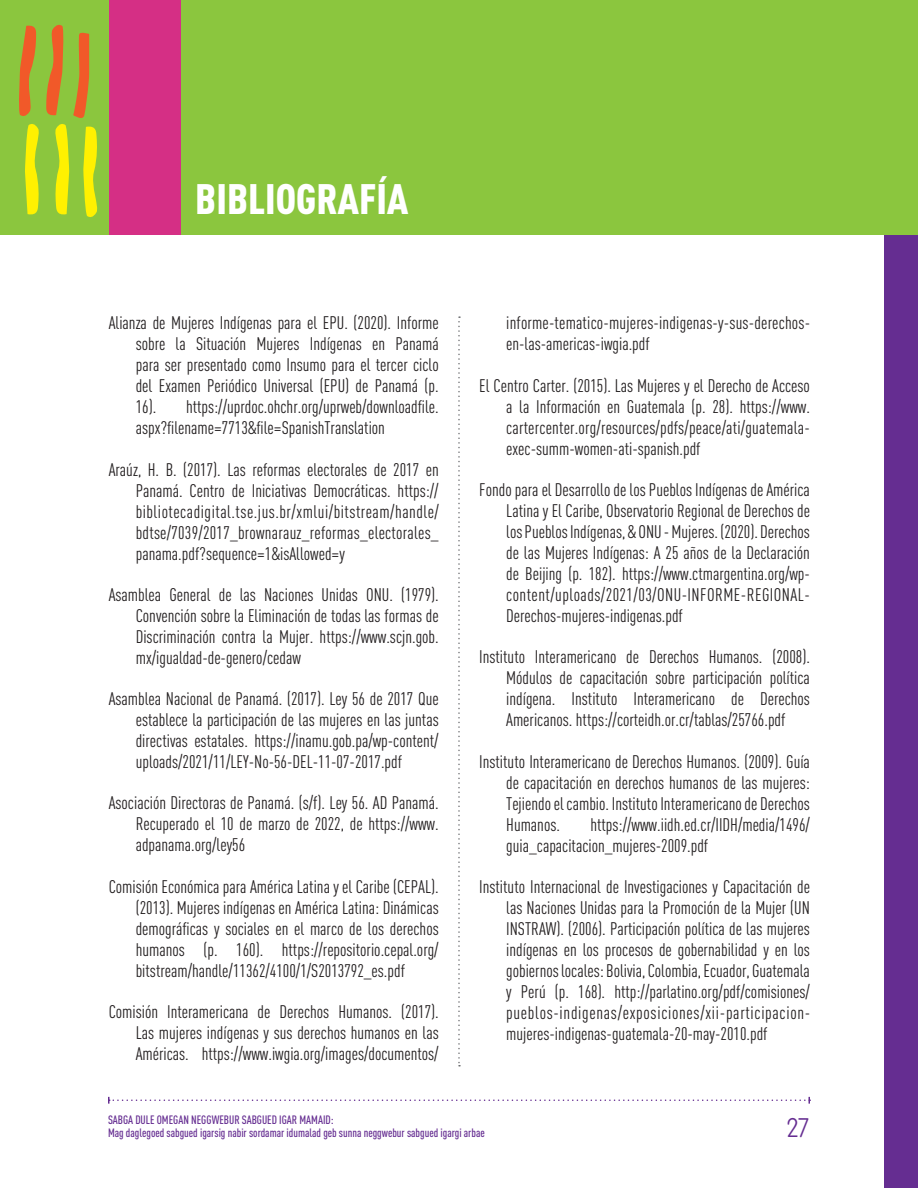
<style>
.page{position:relative;width:918px;height:1188px;background:#fff}
.page>*{position:absolute;margin:0;border:0;box-sizing:border-box;transform-origin:0 0}
.t1{font:900 condensed 42px "DIN Pro";color:#fff}
.t2{font:300 27px "Folks";color:#652d91;scale:.9 1}
.t3{font:condensed 18px/21px "DIN Pro";color:#231f20;text-align:justify}
.t4{font:500 condensed 12px/13.5px "DIN Pro";color:#652d91}
</style>
<div class="page">
<div style="left:884px;top:0;width:34px;height:1188px;background:#652d91"></div>
<svg style="left:108px;top:1097px;width:702px;height:7px"></svg>
<div style="left:0;top:0;width:918px;height:234px;background:#8bc63e"></div>
<div style="left:109px;top:0;width:72px;height:234px;background:#d52f85"></div>
<svg style="left:19px;top:24px;width:79px;height:193px"></svg>
<svg style="left:458px;top:316px;width:2px;height:751px"></svg>
<h1 class="t1" style="left:195px;top:167px;width:215px">BIBLIOGRAFÍA</h1>
<p class="t3" style="left:136px;top:311px;width:305px;text-indent:-27px">Alianza de Mujeres Indígenas para el EPU. (2020). Informe sobre la Situación Mujeres Indígenas en Panamá para ser presentado como Insumo para el tercer ciclo del Examen Periódico Universal (EPU) de Panamá (p.<br>16).</p>
<p class="t3" style="left:136px;top:395px;width:305px;text-indent:50px">https://uprdoc.ohchr.org/uprweb/downloadfile. aspx?filename=7713&amp;file=SpanishTranslation</p>
<p class="t3" style="left:136px;top:457px;width:305px;text-indent:-27px">Araúz, H. B. (2017). Las reformas electorales de 2017 en Panamá. Centro de Iniciativas Democráticas. https:// bibliotecadigital.tse.jus.br/xmlui/bitstream/handle/ bdtse/7039/2017_brownarauz_reformas_electorales_ panama.pdf?sequence=1&amp;isAllowed=y</p>
<p class="t3" style="left:136px;top:583px;width:305px;text-indent:-27px">Asamblea General de las Naciones Unidas ONU. (1979).<br>Convención sobre la Eliminación de todas las formas de Discriminación contra la Mujer. https://www.scjn.gob. mx/igualdad-de-genero/cedaw</p>
<p class="t3" style="left:136px;top:687px;width:305px;text-indent:-27px">Asamblea Nacional de Panamá. (2017). Ley 56 de 2017 Que establece la participación de las mujeres en las juntas directivas estatales. https://inamu.gob.pa/wp-content/ uploads/2021/11/LEY-No-56-DEL-11-07-2017.pdf</p>
<p class="t3" style="left:136px;top:791px;width:305px;text-indent:-27px">Asociación Directoras de Panamá. (s/f). Ley 56. AD Panamá.<br>Recuperado el 10 de marzo de 2022, de https://www. adpanama.org/ley56</p>
<p class="t3" style="left:136px;top:874px;width:305px;text-indent:-27px">Comisión Económica para América Latina y el Caribe (CEPAL). (2013). Mujeres indígenas en América Latina: Dinámicas demográficas y sociales en el marco de los derechos humanos (p. 160). https://repositorio.cepal.org/ bitstream/handle/11362/4100/1/S2013792_es.pdf</p>
<p class="t3" style="left:136px;top:1000px;width:305px;text-indent:-27px">Comisión Interamericana de Derechos Humanos. (2017).<br>Las mujeres indígenas y sus derechos humanos en las Américas. https://www.iwgia.org/images/documentos/</p>
<p class="t3" style="left:506px;top:311px;width:305px">informe-tematico-mujeres-indigenas-y-sus-derechos&shy;en-las-americas-iwgia.pdf</p>
<p class="t3" style="left:506px;top:374px;width:305px;text-indent:-27px">El Centro Carter. (2015). Las Mujeres y el Derecho de Acceso a la Información en Guatemala (p. 28). https://www. cartercenter.org/resources/pdfs/peace/ati/guatemala&shy;exec-summ-women-ati-spanish.pdf</p>
<p class="t3" style="left:506px;top:478px;width:305px;text-indent:-27px">Fondo para el Desarrollo de los Pueblos Indígenas de América Latina y El Caribe, Observatorio Regional de Derechos de los Pueblos Indígenas, &amp; ONU - Mujeres. (2020). Derechos de las Mujeres Indígenas: A 25 años de la Declaración de Beijing (p. 182). https://www.ctmargentina.org/wp&shy;content/uploads/2021/03/ONU-INFORME-REGIONAL-Derechos-mujeres-indigenas.pdf</p>
<p class="t3" style="left:506px;top:645px;width:305px;text-indent:-27px">Instituto Interamericano de Derechos Humanos. (2008).<br>Módulos de capacitación sobre participación política indígena. Instituto Interamericano de Derechos Americanos. https://corteidh.or.cr/tablas/25766.pdf</p>
<p class="t3" style="left:506px;top:749px;width:305px;text-indent:-27px">Instituto Interamericano de Derechos Humanos. (2009). Guía de capacitación en derechos humanos de las mujeres:<br>Tejiendo el cambio. Instituto Interamericano de Derechos Humanos.</p>
<p class="t3" style="left:506px;top:812px;width:305px;text-indent:84px">https://www.iidh.ed.cr/IIDH/media/1496/ guia_capacitacion_mujeres-2009.pdf</p>
<p class="t3" style="left:506px;top:875px;width:306px;text-indent:-27px">Instituto Internacional de Investigaciones y Capacitación de las Naciones Unidas para la Promoción de la Mujer (UN INSTRAW). (2006). Participación política de las mujeres indígenas en los procesos de gobernabilidad y en los gobiernos locales: Bolivia, Colombia, Ecuador, Guatemala y Perú (p. 168). http://parlatino.org/pdf/comisiones/ pueblos-indigenas/exposiciones/xii-participacion&shy;mujeres-indigenas-guatemala-20-may-2010.pdf</p>
<p class="t4" style="left:108px;top:1112px;width:378px">SABGA DULE OMEGAN NEGGWEBUR SABGUED IGAR MAMAID:<br>Mag daglegoed sabgued igarsig nabir sordamar idumalad geb sunna neggwebur sabgued igargi arbae</p>
<h2 class="t2" style="left:786px;top:1113px;width:28px">27</h2>
</div>
